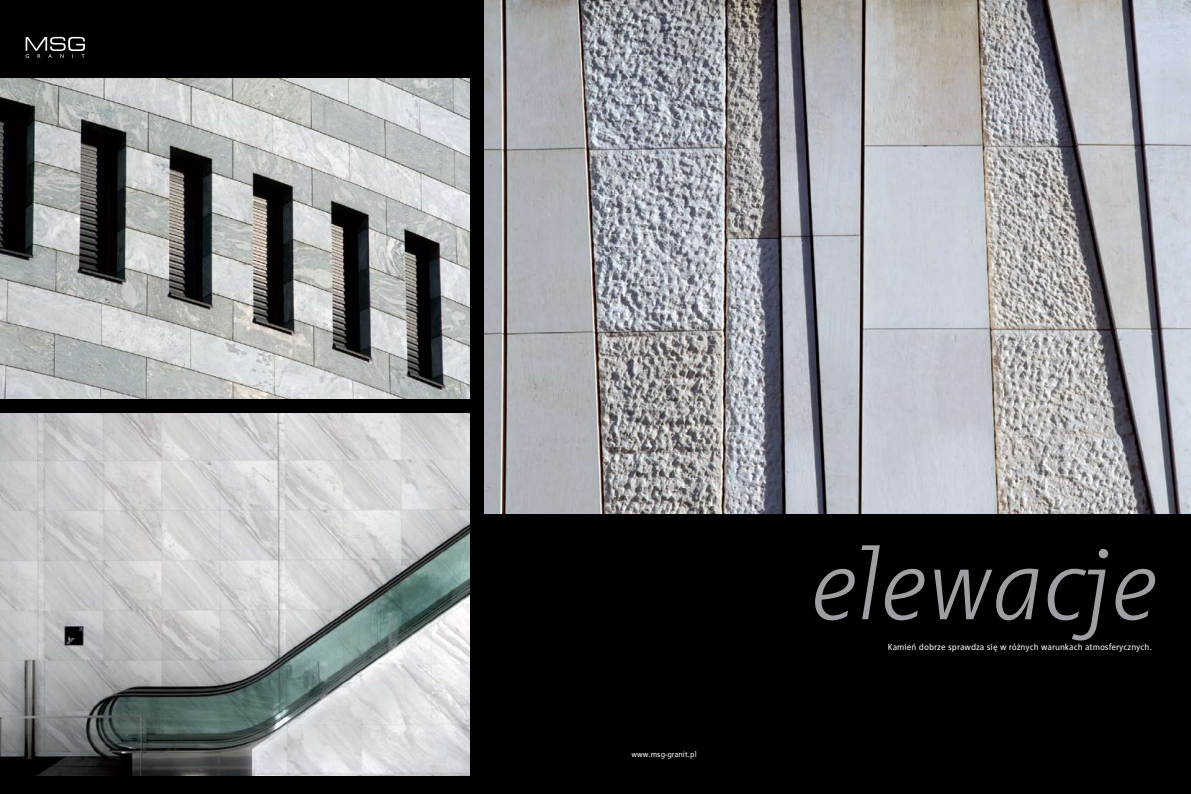
<style>
.page{position:relative;width:1191px;height:794px;background:#000}
.page>*{position:absolute;margin:0;border:0;box-sizing:border-box;transform-origin:0 0}
.t1{font:italic 300 104.1px "RWE Corp HCEOP";color:#9d9fa2}
.t2{font:9px "RWE Corp CEOP";color:#fff}
.t3{font:8px "RWE Corp CEOP";color:#fff}
</style>
<div class="page">
<svg style="left:26px;top:37px;width:59px;height:21px"></svg>
<img style="left:0;top:413px;width:470px;height:362px">
<img style="left:0;top:79px;width:470px;height:319px">
<img style="left:484px;top:0;width:707px;height:513px">
<p class="t3" style="left:631px;top:750px;width:67px">www.msg-granit.pl</p>
<h1 class="t1" style="left:811px;top:527px;width:348px">elewacje</h1>
<p class="t2" style="left:888px;top:641px;width:265px">Kamień dobrze sprawdza się w różnych warunkach atmosferycznych.</p>
</div>
